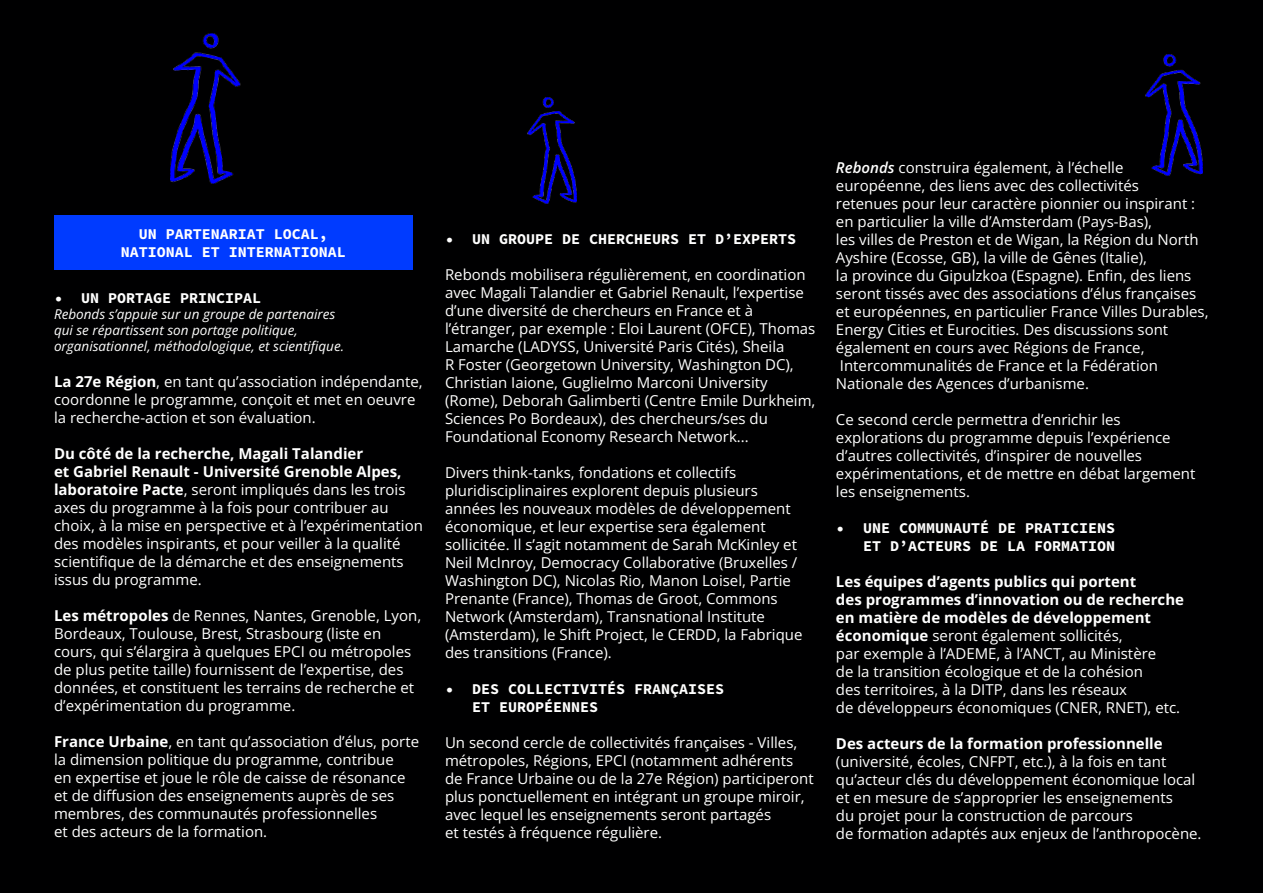
<style>
.page{position:relative;width:1263px;height:893px;background:#000001}
.page>*{position:absolute;margin:0;border:0;box-sizing:border-box;transform-origin:0 0}
.t1{font:15px/18px "Open Sans";color:#fff}
.t2{font:15px/18px "Source Code Variable";color:#fff}
.t3{font:italic 13.5px/16.2px "Open Sans";color:#fff}
.s1{font-weight:700}
.s2{font-weight:600;font-style:italic}
</style>
<div class="page">
<div style="left:54px;top:215px;width:358px;height:54px;background:#003bff"></div>
<img style="left:527px;top:98px;width:50px;height:106px">
<img style="left:1145px;top:54px;width:57px;height:122px">
<img style="left:170px;top:33px;width:70px;height:151px">
<p class="t2" style="left:139px;top:225px;width:191px">UN PARTENARIAT LOCAL,</p>
<p class="t2" style="left:121px;top:243px;width:227px">NATIONAL ET INTERNATIONAL</p>
<p class="t2" style="left:54px;top:289px;width:209px">• UN PORTAGE PRINCIPAL</p>
<p class="t3" style="left:54px;top:305px;width:283px">Rebonds s’appuie sur un groupe de partenaires qui se répartissent son portage politique,</p>
<p class="t3" style="left:54px;top:338px;width:292px">organisationnel, méthodologique, et scientifique.</p>
<p class="t1" style="left:54px;top:372px;width:370px"><span class="s1">La 27e Région</span>, en tant qu’association indépendante,</p>
<p class="t1" style="left:54px;top:390px;width:363px">coordonne le programme, conçoit et met en oeuvre la recherche-action et son évaluation.</p>
<p class="t1" style="left:54px;top:444px;width:370px"><span class="s1">Du côté de la recherche, Magali Talandier<br>et Gabriel Renault - Université Grenoble Alpes, laboratoire Pacte</span>, seront impliqués dans les trois axes du programme à la fois pour contribuer au choix, à la mise en perspective et à l’expérimentation des modèles inspirants, et pour veiller à la qualité scientifique de la démarche et des enseignements issus du programme.</p>
<p class="t1" style="left:54px;top:606px;width:369px"><span class="s1">Les métropoles</span> de Rennes, Nantes, Grenoble, Lyon, Bordeaux, Toulouse, Brest, Strasbourg (liste en cours, qui s’élargira à quelques EPCI ou métropoles de plus petite taille) fournissent de l’expertise, des</p>
<p class="t1" style="left:54px;top:678px;width:362px">données, et constituent les terrains de recherche et d’expérimentation du programme.</p>
<p class="t1" style="left:54px;top:732px;width:367px"><span class="s1">France Urbaine</span>, en tant qu’association d’élus, porte la dimension politique du programme, contribue<br>en expertise et joue le rôle de caisse de résonance et de diffusion des enseignements auprès de ses membres, des communautés professionnelles<br>et des acteurs de la formation.</p>
<p class="t2" style="left:445px;top:231px;width:353px">• UN GROUPE DE CHERCHEURS ET D’EXPERTS</p>
<p class="t1" style="left:445px;top:265px;width:372px">Rebonds mobilisera régulièrement, en coordination avec Magali Talandier et Gabriel Renault, l’expertise d’une diversité de chercheurs en France et à l’étranger, par exemple : Eloi Laurent (OFCE), Thomas Lamarche (LADYSS, Université Paris Cités), Sheila<br>R Foster (Georgetown University, Washington DC), Christian Iaione, Guglielmo Marconi University (Rome), Deborah Galimberti (Centre Emile Durkheim, Sciences Po Bordeaux), des chercheurs/ses du Foundational Economy Research Network...</p>
<p class="t1" style="left:445px;top:463px;width:359px">Divers think-tanks, fondations et collectifs pluridisciplinaires explorent depuis plusieurs années les nouveaux modèles de développement économique, et leur expertise sera également sollicitée. Il s’agit notamment de Sarah McKinley et Neil McInroy, Democracy Collaborative (Bruxelles / Washington DC), Nicolas Rio, Manon Loisel, Partie Prenante (France), Thomas de Groot, Commons Network (Amsterdam), Transnational Institute (Amsterdam), le Shift Project, le CERDD, la Fabrique des transitions (France).</p>
<p class="t2" style="left:472px;top:681px;width:254px;text-indent:-27px">• DES COLLECTIVITÉS FRANÇAISES<br>ET EUROPÉENNES</p>
<p class="t1" style="left:445px;top:733px;width:370px">Un second cercle de collectivités françaises - Villes, métropoles, Régions, EPCI (notamment adhérents de France Urbaine ou de la 27e Région) participeront</p>
<p class="t1" style="left:445px;top:787px;width:361px">plus ponctuellement en intégrant un groupe miroir, avec lequel les enseignements seront partagés<br>et testés à fréquence régulière.</p>
<p class="t1" style="left:836px;top:158px;width:374px"><span class="s2">Rebonds</span> construira également, à l’échelle européenne, des liens avec des collectivités<br>retenues pour leur caractère pionnier ou inspirant : en particulier la ville d’Amsterdam (Pays-Bas),<br>les villes de Preston et de Wigan, la Région du North Ayshire (Ecosse, GB), la ville de Gênes (Italie),<br>la province du Gipulzkoa (Espagne). Enfin, des liens seront tissés avec des associations d’élus françaises et européennes, en particulier France Villes Durables, Energy Cities et Eurocities. Des discussions sont également en cours avec Régions de France, Intercommunalités de France et la Fédération Nationale des Agences d’urbanisme.</p>
<p class="t1" style="left:836px;top:410px;width:361px">Ce second cercle permettra d’enrichir les explorations du programme depuis l’expérience d’autres collectivités, d’inspirer de nouvelles expérimentations, et de mettre en débat largement les enseignements.</p>
<p class="t2" style="left:836px;top:519px;width:281px;text-align:right">• UNE COMMUNAUTÉ DE PRATICIENS<br>ET D’ACTEURS DE LA FORMATION</p>
<p class="t1" style="left:836px;top:572px;width:350px"><span class="s1">Les équipes d’agents publics qui portent<br>des programmes d’innovation ou de recherche en matière de modèles de développement économique</span> seront également sollicités,<br>par exemple à l’ADEME, à l’ANCT, au Ministère<br>de la transition écologique et de la cohésion<br>des territoires, à la DITP, dans les réseaux<br>de développeurs économiques (CNER, RNET), etc.</p>
<p class="t1" style="left:836px;top:734px;width:367px"><span class="s1">Des acteurs de la formation professionnelle </span>(université, écoles, CNFPT, etc.), à la fois en tant qu’acteur clés du développement économique local et en mesure de s’approprier les enseignements<br>du projet pour la construction de parcours<br>de formation adaptés aux enjeux de l’anthropocène.</p>
</div>
